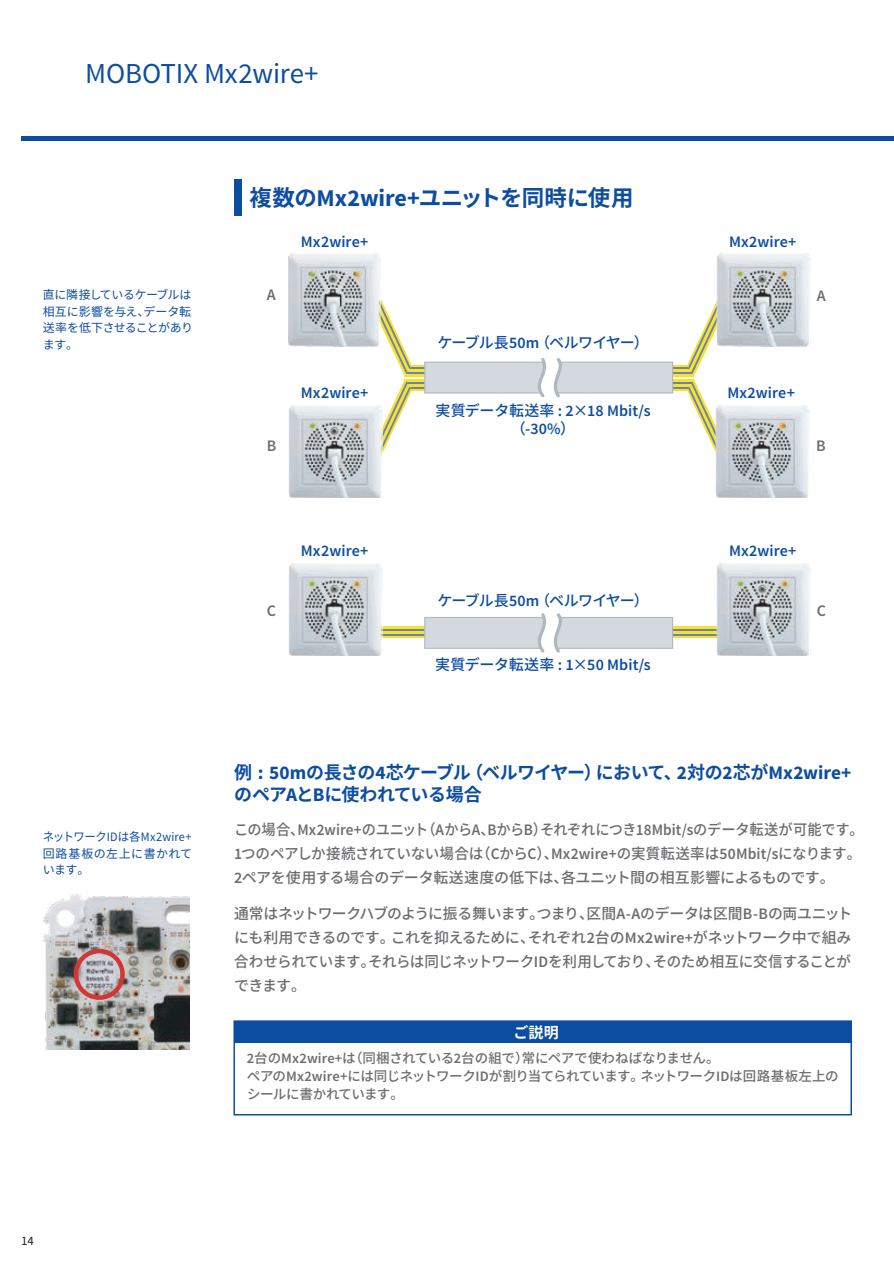
<style>
.page{position:relative;width:894px;height:1264px;background:#fff}
.page>*{position:absolute;margin:0;border:0;box-sizing:border-box;transform-origin:0 0}
.t1{font:28.95px "Source Sans Pro";letter-spacing:-.005em;color:#0d4da1}
.t2{font:700 22.5px "Noto Sans CJ Kjp";letter-spacing:-.035em;color:#0d4da1}
.t3{font:700 18px/21.6px "Noto Sans CJ Kjp";letter-spacing:-.045em;color:#0d4da1}
.t4{font:600 16.05px/18px "Source Sans Pro";letter-spacing:.005em;color:#0d4da1;text-align:center}
.t5{font:600 16.05px "Source Sans Pro";color:#6c6d70}
.t6{font:500 15px/24px "Noto Sans CJ Kjp";letter-spacing:-.03em;color:#6c6d70;scale:.95 1}
.t7{font:500 15px/24px "Noto Sans CJ Kjp";letter-spacing:-.03em;color:#6c6d70;text-align:justify}
.t8{font:500 15px "Noto Sans CJ Kjp";letter-spacing:-.055em;color:#0d4da1}
.t9{font:700 15px "Noto Sans CJ Kjp";color:#fff}
.t10{font:500 13.5px/18px "Noto Sans CJ Kjp";letter-spacing:-.035em;color:#6c6d70}
.t11{font:12.9px "Source Sans Pro";letter-spacing:.02em;color:#0d4da1;scale:.95 1}
.t12{font:12.9px "Source Sans Pro";color:#231f20}
.t13{font:12px/16.5px "Noto Sans CJ Kjp";letter-spacing:-.01em;color:#0d4da1}
.t14{font:12px/16.5px "Noto Sans CJ Kjp";letter-spacing:.03em;color:#0d4da1}
.s1{font-family:"Noto Sans CJ Kjp";font-size:12px}
.s2{font-family:"Source Sans Pro";font-size:24.15px}
.s3{font-family:"Source Sans Pro";font-weight:600;font-size:16.05px}
.s4{font-family:"Noto Sans CJ Kjp";font-weight:500;font-size:15px}
.s5{font-family:"Source Sans Pro";font-size:19.2px}
.s6{font-family:"Source Sans Pro";font-weight:600;font-size:14.4px}
</style>
<div class="page">
<img style="left:43px;top:894px;width:146px;height:155px">
<div style="left:74px;top:948px;width:51px;height:51px;border:4px solid #d23637;border-radius:50%"></div>
<div style="left:404px;top:365px;width:289px;height:11px;background:#fae327"></div>
<hr style="left:404px;top:367px;width:289px;height:2px;background:#6984bd">
<hr style="left:404px;top:372px;width:289px;height:2px;background:#6984bd">
<svg style="left:411px;top:379px;width:276px;height:11px"></svg>
<hr style="left:404px;top:386px;width:289px;height:2px;background:#6984bd">
<hr style="left:404px;top:382px;width:289px;height:2px;background:#6984bd">
<svg style="left:371px;top:299px;width:40px;height:155px"></svg>
<img style="left:289px;top:253px;width:92px;height:93px">
<img style="left:289px;top:404px;width:93px;height:94px">
<img style="left:716px;top:253px;width:94px;height:93px">
<img style="left:715px;top:405px;width:93px;height:93px">
<div style="left:424px;top:361px;width:249px;height:32px;background:#d4d8df;border:1px solid #afb7bf"></div>
<svg style="left:532px;top:358px;width:35px;height:40px"></svg>
<svg style="left:307px;top:421px;width:11px;height:11px"></svg>
<svg style="left:352px;top:421px;width:10px;height:11px"></svg>
<svg style="left:307px;top:269px;width:11px;height:11px"></svg>
<svg style="left:352px;top:269px;width:10px;height:11px"></svg>
<svg style="left:687px;top:299px;width:56px;height:157px"></svg>
<svg style="left:777px;top:420px;width:10px;height:11px"></svg>
<svg style="left:734px;top:269px;width:11px;height:11px"></svg>
<svg style="left:778px;top:269px;width:11px;height:10px"></svg>
<svg style="left:382px;top:626px;width:334px;height:12px"></svg>
<hr style="left:367px;top:628px;width:365px;height:2px;background:#6984bd">
<hr style="left:367px;top:633px;width:365px;height:2px;background:#6984bd">
<img style="left:289px;top:563px;width:93px;height:92px">
<img style="left:716px;top:563px;width:94px;height:92px">
<div style="left:424px;top:617px;width:249px;height:31px;background:#d4d8df;border:1px solid #afb7bf"></div>
<svg style="left:532px;top:613px;width:35px;height:40px"></svg>
<svg style="left:306px;top:578px;width:11px;height:11px"></svg>
<svg style="left:351px;top:579px;width:11px;height:10px"></svg>
<svg style="left:735px;top:578px;width:11px;height:11px"></svg>
<svg style="left:779px;top:579px;width:11px;height:10px"></svg>
<div style="left:234px;top:1021px;width:617px;height:21px;background:#0d4da1"></div>
<div style="left:233px;top:1020px;width:618px;height:95px;border:2px solid #0d4da1"></div>
<div style="left:234px;top:179px;width:7px;height:37px;background:#0d4da1"></div>
<div style="left:21px;top:136px;width:872px;height:5px;background:#0d4da1"></div>
<h1 class="t1" style="left:85px;top:55px;width:235px">MOBOTIX Mx2wire+</h1>
<p class="t13" style="left:43px;top:287px;width:152px">直に隣接しているケーブルは相互に影響を与え、データ転送率を低下させることがあります。</p>
<p class="t11" style="left:43px;top:829px;width:158px"><span class="s1">ネットワーク</span>ID<span class="s1">は各</span>Mx2wire+</p>
<p class="t14" style="left:43px;top:845px;width:151px">回路基板の左上に書かれています。</p>
<h2 class="t2" style="left:249px;top:185px;width:385px">複数の<span class="s2">Mx2wire+</span>ユニットを同時に使用</h2>
<p class="t5" style="left:267px;top:284px;width:10px">A</p>
<p class="t4" style="left:301px;top:232px;width:69px">Mx2wire+</p>
<p class="t5" style="left:267px;top:436px;width:11px">B</p>
<p class="t4" style="left:301px;top:384px;width:69px">Mx2wire+</p>
<p class="t8" style="left:437px;top:333px;width:213px">ケーブル長<span class="s3">50m</span>（ベルワイヤー）</p>
<p class="t4" style="left:435px;top:402px;width:217px"><span class="s4">実質データ転送率</span> : 2<span class="s4">×</span>18 Mbit/s<span class="s4">（</span>-30%<span class="s4">）</span></p>
<p class="t4" style="left:728px;top:233px;width:69px">Mx2wire+</p>
<p class="t5" style="left:816px;top:286px;width:10px">A</p>
<p class="t4" style="left:727px;top:384px;width:69px">Mx2wire+</p>
<p class="t5" style="left:815px;top:435px;width:11px">B</p>
<p class="t4" style="left:301px;top:542px;width:69px">Mx2wire+</p>
<p class="t4" style="left:728px;top:542px;width:69px">Mx2wire+</p>
<p class="t8" style="left:437px;top:592px;width:213px">ケーブル長<span class="s3">50m</span>（ベルワイヤー）</p>
<p class="t5" style="left:267px;top:600px;width:11px">C</p>
<p class="t5" style="left:816px;top:600px;width:11px">C</p>
<p class="t4" style="left:435px;top:656px;width:217px"><span class="s4">実質データ転送率</span> : 1<span class="s4">×</span>50 Mbit/s</p>
<p class="t3" style="left:234px;top:761px;width:618px">例 <span class="s5">: 50m</span>の長さの<span class="s5">4</span>芯ケーブル（ベルワイヤー）において、<span class="s5">2</span>対の<span class="s5">2</span>芯が<span class="s5">Mx2wire+</span>のペア<span class="s5">A</span>と<span class="s5">B</span>に使われている場合</p>
<p class="t6" style="left:234px;top:817px;width:664px">この場合、<span class="s3">Mx2wire+</span>のユニット（<span class="s3">A</span>から<span class="s3">A</span>、<span class="s3">B</span>から<span class="s3">B</span>）それぞれにつき<span class="s3">18Mbit/s</span>のデータ転送が可能です。<br><span class="s3">1</span>つのペアしか接続されていない場合は（<span class="s3">C</span>から<span class="s3">C</span>）、<span class="s3">Mx2wire+</span>の実質転送率は<span class="s3">50Mbit/s</span>になります。<br><span class="s3">2</span>ペアを使用する場合のデータ転送速度の低下は、各ユニット間の相互影響によるものです。</p>
<p class="t7" style="left:234px;top:901px;width:619px">通常はネットワークハブのように振る舞います。つまり、区間<span class="s3">A-A</span>のデータは区間<span class="s3">B-B</span>の両ユニットにも利用できるのです。これを抑えるために、それぞれ<span class="s3">2</span>台の<span class="s3">Mx2wire+</span>がネットワーク中で組み合わせられています。それらは同じネットワーク<span class="s3">ID</span>を利用しており、そのため相互に交信することができます。</p>
<p class="t9" style="left:513px;top:1023px;width:47px">ご説明</p>
<p class="t10" style="left:247px;top:1049px;width:593px"><span class="s6">2</span>台の<span class="s6">Mx2wire+</span>は（同梱されている<span class="s6">2</span>台の組で）常にペアで使わねばなりません。<br>ペアの<span class="s6">Mx2wire+</span>には同じネットワーク<span class="s6">ID</span>が割り当てられています。ネットワーク<span class="s6">ID</span>は回路基板左上のシールに書かれています。</p>
<p class="t12" style="left:21px;top:1232px;width:14px">14</p>
</div>
